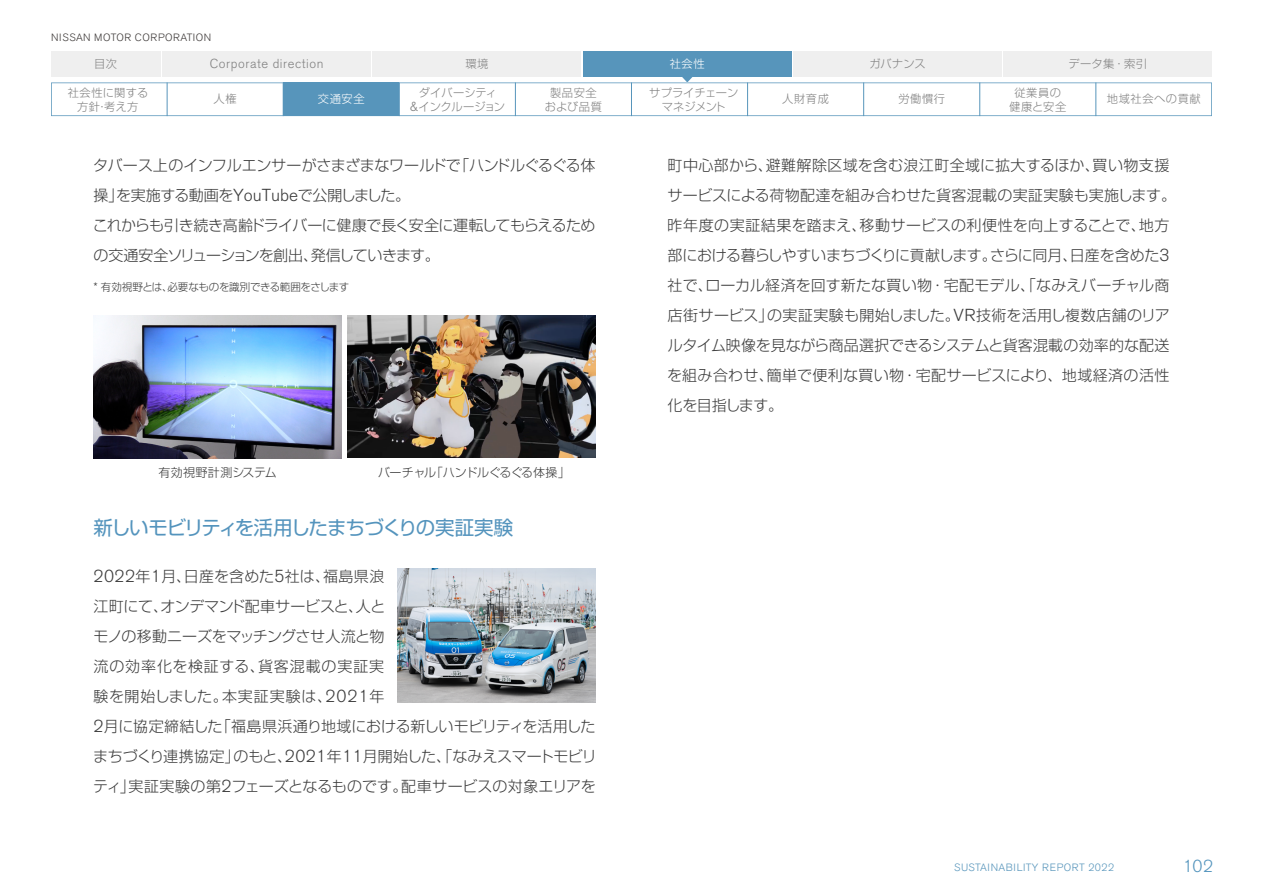
<style>
.page{position:relative;width:1263px;height:893px;background:#fff}
.page>*{position:absolute;margin:0;border:0;box-sizing:border-box;transform-origin:0 0}
.t1{font:19.5px "Shin Go Pro";letter-spacing:-.065em;color:#5494bd}
.t2{font:300 17.25px "Nissan Pro";color:#5394bd}
.t3{font:300 15px/30px "Shin Go Pro";color:#3c3c3c}
.t4{font:300 15px/30px "Shin Go Pro";letter-spacing:-.03em;color:#3c3c3c}
.t5{font:300 12.9px "Nissan Pro";letter-spacing:.045em;color:#828282}
.t6{font:300 12px "Shin Go Pro";letter-spacing:-.045em;color:#3c3c3c}
.t7{font:300 12px "Shin Go Pro";letter-spacing:.025em;color:#3c3c3c}
.t8{font:300 11.25px/13.5px "Shin Go Pro";letter-spacing:.025em;color:#828282;text-align:center}
.t9{font:300 11.25px/13.5px "Shin Go Pro";letter-spacing:.05em;color:#828282;text-align:center}
.t10{font:300 11.25px/13.5px "Shin Go Pro";letter-spacing:-.005em;color:#828282;text-align:center}
.t11{font:300 11.25px/13.5px "Shin Go Pro";letter-spacing:-.01em;color:#828282;text-align:center}
.t12{font:300 11.25px "Shin Go Pro";letter-spacing:.05em;color:#fff}
.t13{font:300 10.5px "Shin Go Pro";letter-spacing:-.03em;color:#3c3c3c}
.t14{font:300 10.5px "Nissan Pro";letter-spacing:.04em;color:#5795bb}
.t15{font:300 10.5px "Nissan Pro";letter-spacing:.06em;color:#3e3a39}
.s1{font-family:"Nissan Pro";font-size:12.9px}
.s2{font-family:"Nissan Pro";font-size:17.25px}
.s3{font-family:"Nissan Pro";font-size:12.15px}
</style>
<div class="page">
<div style="left:1004px;top:51px;width:208px;height:26px;background:#efefef"></div>
<div style="left:793px;top:51px;width:209px;height:26px;background:#efefef"></div>
<div style="left:583px;top:51px;width:208px;height:26px;background:#5795bb"></div>
<div style="left:373px;top:51px;width:208px;height:26px;background:#efefef"></div>
<div style="left:51px;top:51px;width:109px;height:26px;background:#efefef"></div>
<div style="left:163px;top:51px;width:208px;height:26px;background:#efefef"></div>
<svg style="left:51px;top:76px;width:1161px;height:40px"></svg>
<hr style="left:167px;top:82px;width:1px;height:34px;background:#5795bb">
<hr style="left:283px;top:82px;width:1px;height:34px;background:#5795bb">
<hr style="left:399px;top:82px;width:1px;height:34px;background:#5795bb">
<hr style="left:515px;top:82px;width:1px;height:34px;background:#5795bb">
<hr style="left:631px;top:82px;width:1px;height:34px;background:#5795bb">
<hr style="left:747px;top:82px;width:1px;height:34px;background:#5795bb">
<hr style="left:863px;top:82px;width:1px;height:34px;background:#5795bb">
<hr style="left:979px;top:82px;width:1px;height:34px;background:#5795bb">
<hr style="left:1095px;top:82px;width:1px;height:34px;background:#5795bb">
<img style="left:94px;top:315px;width:248px;height:143px">
<img style="left:347px;top:315px;width:248px;height:143px">
<img style="left:397px;top:569px;width:198px;height:133px">
<p class="t15" style="left:51px;top:30px;width:162px">NISSAN MOTOR CORPORATION</p>
<p class="t8" style="left:94px;top:55px;width:24px">目次</p>
<p class="t5" style="left:210px;top:55px;width:115px">Corporate direction</p>
<p class="t8" style="left:465px;top:55px;width:25px">環境</p>
<p class="t12" style="left:670px;top:54px;width:36px">社会性</p>
<p class="t8" style="left:869px;top:55px;width:58px">ガバナンス</p>
<p class="t8" style="left:1068px;top:55px;width:80px">データ集・索引</p>
<p class="t8" style="left:68px;top:85px;width:82px">社会性に関する方針・考え方</p>
<p class="t10" style="left:410px;top:85px;width:97px">ダイバーシティ<br><span class="s1">&amp;</span>インクルージョン</p>
<p class="t9" style="left:545px;top:85px;width:59px">製品安全および品質</p>
<p class="t11" style="left:649px;top:85px;width:91px">サプライチェーンマネジメント</p>
<p class="t9" style="left:1009px;top:85px;width:59px">従業員の健康と安全</p>
<p class="t8" style="left:214px;top:91px;width:25px">人権</p>
<p class="t12" style="left:318px;top:90px;width:48px">交通安全</p>
<p class="t8" style="left:782px;top:91px;width:48px">人財育成</p>
<p class="t8" style="left:898px;top:91px;width:48px">労働慣行</p>
<p class="t9" style="left:1107px;top:91px;width:95px">地域社会への貢献</p>
<p class="t4" style="left:93px;top:148px;width:504px">タバース上のインフルエンサーがさまざまなワールドで「ハンドルぐるぐる体操」を実施する動画を<span class="s2">YouTube</span>で公開しました。<br>これからも引き続き高齢ドライバーに健康で長く安全に運転してもらえるための交通安全ソリューションを創出、発信していきます。</p>
<p class="t13" style="left:94px;top:278px;width:257px"><span class="s3">*</span> 有効視野とは、必要なものを識別できる範囲をさします</p>
<p class="t7" style="left:158px;top:463px;width:120px">有効視野計測システム</p>
<p class="t6" style="left:378px;top:463px;width:193px">バーチャル「ハンドルぐるぐる体操」</p>
<h1 class="t1" style="left:94px;top:511px;width:421px">新しいモビリティを活用したまちづくりの実証実験</h1>
<p class="t3" style="left:93px;top:559px;width:505px"><span class="s2">2022</span>年<span class="s2">1</span>月、日産を含めた<span class="s2">5</span>社は、福島県浪<br>江町にて、オンデマンド配車サービスと、人と<br>モノの移動ニーズをマッチングさせ人流と物<br>流の効率化を検証する、貨客混載の実証実<br>験を開始しました。本実証実験は、<span class="s2">2021</span>年<br><span class="s2">2</span>月に協定締結した「福島県浜通り地域における新しいモビリティを活用したまちづくり連携協定」のもと、<span class="s2">2021</span>年<span class="s2">11</span>月開始した、「なみえスマートモビリティ」実証実験の第<span class="s2">2</span>フェーズとなるものです。配車サービスの対象エリアを</p>
<p class="t3" style="left:667px;top:148px;width:510px">町中心部から、避難解除区域を含む浪江町全域に拡大するほか、買い物支援サービスによる荷物配達を組み合わせた貨客混載の実証実験も実施します。昨年度の実証結果を踏まえ、移動サービスの利便性を向上することで、地方部における暮らしやすいまちづくりに貢献します。さらに同月、日産を含めた<span class="s2">3</span>社で、ローカル経済を回す新たな買い物・宅配モデル、「なみえバーチャル商店街サービス」の実証実験も開始しました。<span class="s2">VR</span>技術を活用し複数店舗のリアルタイム映像を見ながら商品選択できるシステムと貨客混載の効率的な配送を組み合わせ、簡単で便利な買い物・宅配サービスにより、地域経済の活性化を目指します。</p>
<p class="t14" style="left:954px;top:861px;width:162px">SUSTAINABILITY REPORT 2022</p>
<p class="t2" style="left:1183px;top:854px;width:32px">102</p>
</div>
